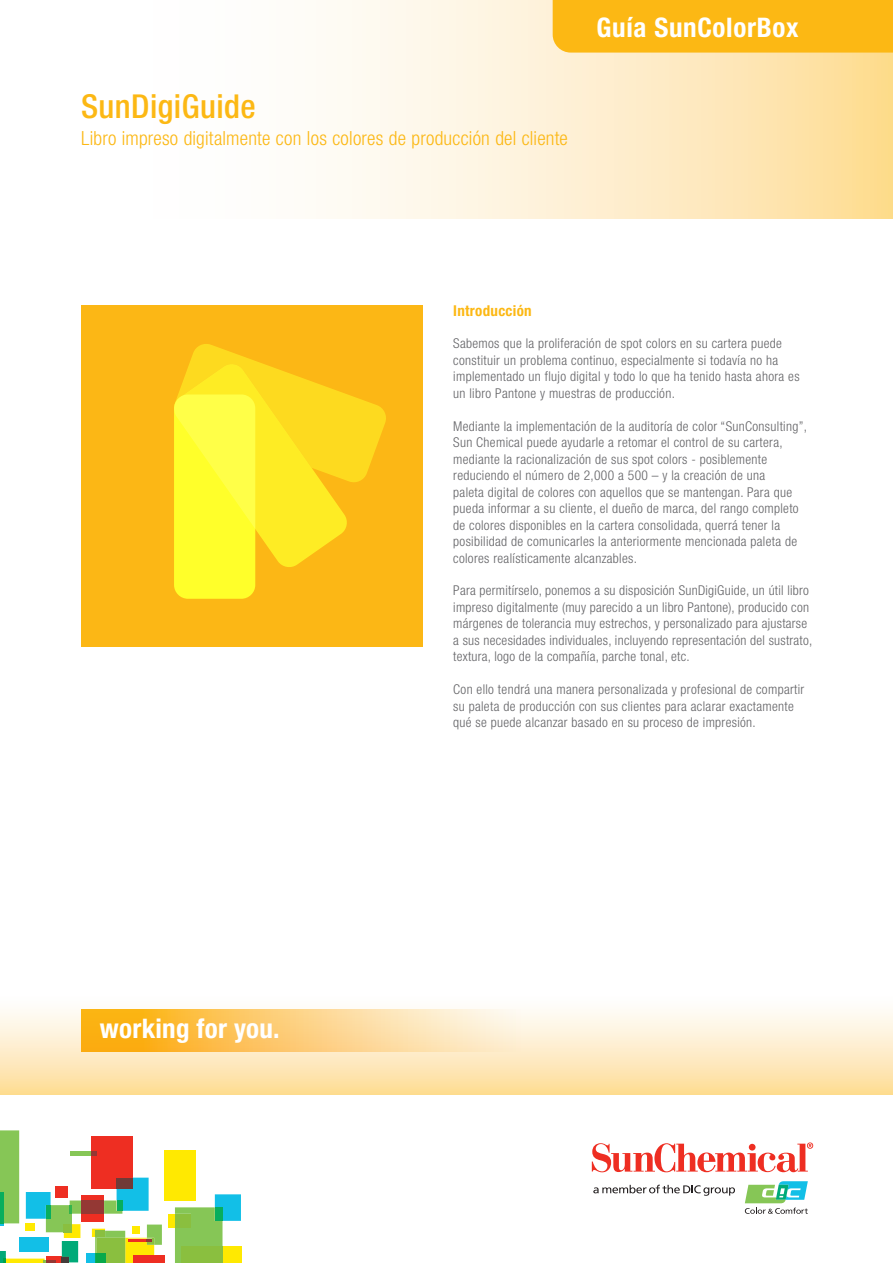
<style>
.page{position:relative;width:893px;height:1263px;background:#fff}
.page>*{position:absolute;margin:0;border:0;box-sizing:border-box;transform-origin:0 0}
.t1{font:500 condensed 33px "Helvetica Neue LT Std";letter-spacing:.015em;color:#fcb814}
.t2{font:700 condensed 27px "Helvetica Neue LT Std";letter-spacing:.025em;color:#fff}
.t3{font:300 condensed 19.5px "Helvetica Neue LT Std";letter-spacing:.01em;color:#fcb814}
.t4{font:700 condensed 15px "Helvetica Neue LT Std";letter-spacing:.02em;color:#fcb814}
.t5{font:300 condensed 13.5px/16.5px "Helvetica Neue LT Std";letter-spacing:.025em;color:#636366}
</style>
<div class="page">
<div style="left:0;top:987px;width:893px;height:108px;background:linear-gradient(to bottom,#feffff,#fedd99)"></div>
<svg style="left:592px;top:1142px;width:221px;height:30px"></svg>
<svg style="left:593px;top:1185px;width:142px;height:11px"></svg>
<svg style="left:745px;top:1181px;width:63px;height:33px"></svg>
<div style="left:164px;top:1150px;width:31px;height:51px;background:#ffe901"></div>
<div style="left:133px;top:1255px;width:32px;height:8px;background:#ee2e22"></div>
<div style="left:168px;top:1214px;width:7px;height:13px;background:#ffe901"></div>
<div style="left:223px;top:1246px;width:19px;height:17px;background:#ffe901"></div>
<svg style="left:175px;top:1194px;width:66px;height:69px"></svg>
<div style="left:215px;top:1207px;width:8px;height:14px;background:#08ae5d"></div>
<div style="left:175px;top:1214px;width:16px;height:13px;background:#8abf3f"></div>
<div style="left:181px;top:1246px;width:42px;height:17px;background:#8abf3f"></div>
<svg style="left:0;top:1130px;width:162px;height:133px"></svg>
<svg style="left:326px;top:0;width:567px;height:218px;background:#feeecd"></svg>
<svg style="left:81px;top:1009px;width:501px;height:42px;background:#fcd486"></svg>
<div style="left:553px;top:0;width:340px;height:53px;background:#fcb814"></div>
<div style="left:81px;top:305px;width:341px;height:341px;background:#fcb715"></div>
<svg style="left:175px;top:344px;width:211px;height:223px"></svg>
<svg style="left:174px;top:394px;width:81px;height:205px;background:#fefe35"></svg>
<h1 class="t1" style="left:81px;top:87px;width:176px">SunDigiGuide</h1>
<h3 class="t3" style="left:81px;top:127px;width:488px">Libro impreso digitalmente con los colores de producción del cliente</h3>
<h2 class="t2" style="left:597px;top:11px;width:203px">Guía SunColorBox</h2>
<h2 class="t2" style="left:100px;top:1012px;width:181px">working for you.</h2>
<p class="t4" style="left:453px;top:301px;width:80px">Introducción</p>
<p class="t5" style="left:453px;top:335px;width:348px">Sabemos que la proliferación de spot colors en su cartera puede constituir un problema continuo, especialmente si todavía no ha implementado un flujo digital y todo lo que ha tenido hasta ahora es un libro Pantone y muestras de producción.</p>
<p class="t5" style="left:453px;top:417px;width:355px">Mediante la implementación de la auditoría de color “SunConsulting”, Sun Chemical puede ayudarle a retomar el control de su cartera, mediante la racionalización de sus spot colors - posiblemente reduciendo el número de 2,000 a 500 – y la creación de una<br>paleta digital de colores con aquellos que se mantengan. Para que pueda informar a su cliente, el dueño de marca, del rango completo de colores disponibles en la cartera consolidada, querrá tener la posibilidad de comunicarles la anteriormente mencionada paleta de colores realísticamente alcanzables.</p>
<p class="t5" style="left:453px;top:582px;width:361px">Para permitírselo, ponemos a su disposición SunDigiGuide, un útil libro impreso digitalmente (muy parecido a un libro Pantone), producido con márgenes de tolerancia muy estrechos, y personalizado para ajustarse a sus necesidades individuales, incluyendo representación del sustrato, textura, logo de la compañía, parche tonal, etc.</p>
<p class="t5" style="left:453px;top:681px;width:353px">Con ello tendrá una manera personalizada y profesional de compartir su paleta de producción con sus clientes para aclarar exactamente qué se puede alcanzar basado en su proceso de impresión.</p>
</div>
